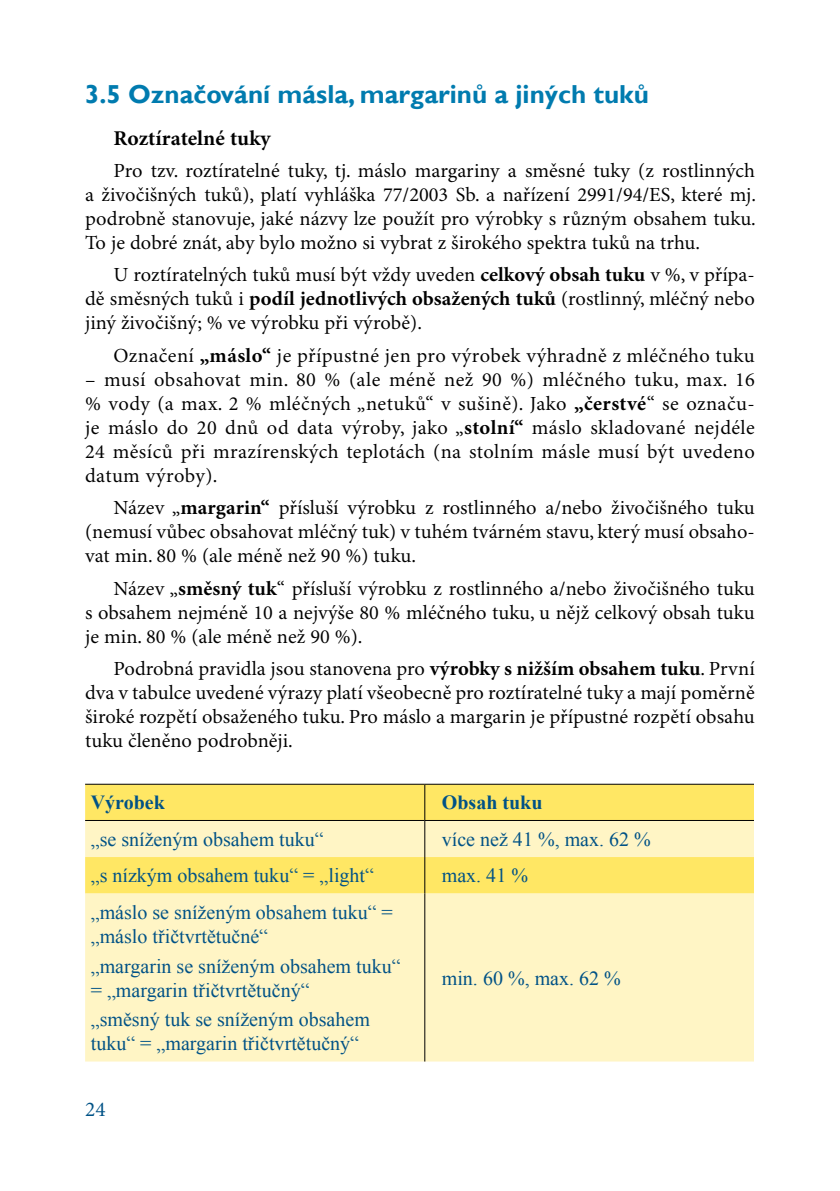
<style>
.page{position:relative;width:840px;height:1191px;background:#fff}
.page>*{position:absolute;margin:0;border:0;box-sizing:border-box;transform-origin:0 0}
.t1{font:700 26px "Gill Sans";color:#007baf}
.t2{font:700 21px "Minion Pro";color:#000}
.t3{font:21px "Minion Pro";color:#005286}
.t4{font:20px/24px "Minion Pro";color:#000;text-align:justify}
.t5{font:20px/24px "Times New Roman";color:#005286}
.t6{font:20px "Minion Pro";letter-spacing:.02em;color:#000}
.t7{font:700 20px "Times New Roman";color:#005286}
.s1{font-weight:700}
</style>
<div class="page">
<div style="left:85px;top:784px;width:668px;height:36px;background:#ffe764"></div>
<svg style="left:85px;top:821px;width:668px;height:240px;background:#fef2b6"></svg>
<hr style="left:424px;top:784px;width:1px;height:36px;background:#000">
<hr style="left:424px;top:821px;width:1px;height:36px;background:#000">
<hr style="left:424px;top:857px;width:1px;height:36px;background:#000">
<hr style="left:424px;top:893px;width:1px;height:168px;background:#000">
<hr style="left:85px;top:783px;width:339px;height:1px;background:#000">
<hr style="left:424px;top:783px;width:329px;height:1px;background:#000">
<hr style="left:85px;top:820px;width:339px;height:1px;background:#000">
<hr style="left:424px;top:820px;width:329px;height:1px;background:#000">
<h1 class="t1" style="left:85px;top:79px;width:565px">3.5 Označování másla, margarinů a jiných tuků</h1>
<p class="t2" style="left:113px;top:126px;width:158px">Roztíratelné tuky</p>
<p class="t4" style="left:85px;top:159px;width:672px;text-indent:28px">Pro tzv. roztíratelné tuky, tj. máslo margariny a směsné tuky (z rostlinných a živočišných tuků), platí vyhláška 77/2003 Sb. a nařízení 2991/94/ES, které mj. podrobně stanovuje, jaké názvy lze použít pro výrobky s různým obsahem tuku.<br>To je dobré znát, aby bylo možno si vybrat z širokého spektra tuků na trhu.</p>
<p class="t4" style="left:85px;top:263px;width:670px;text-indent:28px">U roztíratelných tuků musí být vždy uveden <span class="s1">celkový obsah tuku</span> v %, v přípa&shy;dě směsných tuků i <span class="s1">podíl jednotlivých obsažených tuků</span> (rostlinný, mléčný nebo jiný živočišný; % ve výrobku při výrobě).</p>
<p class="t6" style="left:113px;top:343px;width:642px">Označení <span class="s1">„máslo“</span> je přípustné jen pro výrobek výhradně z mléčného tuku</p>
<p class="t4" style="left:85px;top:368px;width:671px">– musí obsahovat min. 80 % (ale méně než 90 %) mléčného tuku, max. 16 % vody (a max. 2 % mléčných „netuků“ v sušině). Jako <span class="s1">„čerstvé</span>“ se označu&shy;je máslo do 20 dnů od data výroby, jako „<span class="s1">stolní“</span> máslo skladované nejdéle 24 měsíců při mrazírenských teplotách (na stolním másle musí být uvedeno datum výroby).</p>
<p class="t4" style="left:85px;top:496px;width:670px;text-indent:28px">Název „<span class="s1">margarin“</span> přísluší výrobku z rostlinného a/nebo živočišného tuku (nemusí vůbec obsahovat mléčný tuk) v tuhém tvárném stavu, který musí obsaho&shy;vat min. 80 % (ale méně než 90 %) tuku.</p>
<p class="t4" style="left:85px;top:577px;width:670px;text-indent:28px">Název „<span class="s1">směsný tuk</span>“ přísluší výrobku z rostlinného a/nebo živočišného tuku s obsahem nejméně 10 a nejvýše 80 % mléčného tuku, u nějž celkový obsah tuku je min. 80 % (ale méně než 90 %).</p>
<p class="t4" style="left:85px;top:657px;width:670px;text-indent:28px">Podrobná pravidla jsou stanovena pro <span class="s1">výrobky s nižším obsahem tuku</span>. První dva v tabulce uvedené výrazy platí všeobecně pro roztíratelné tuky a mají poměrně široké rozpětí obsaženého tuku. Pro máslo a margarin je přípustné rozpětí obsahu tuku členěno podrobněji.</p>
<p class="t7" style="left:91px;top:788px;width:76px">Výrobek</p>
<p class="t7" style="left:441px;top:788px;width:102px">Obsah tuku</p>
<p class="t5" style="left:91px;top:826px;width:234px">„se sníženým obsahem tuku“</p>
<p class="t5" style="left:441px;top:826px;width:210px">více než 41 %, max. 62 %</p>
<p class="t5" style="left:91px;top:863px;width:284px">„s nízkým obsahem tuku“ = „light“</p>
<p class="t5" style="left:441px;top:863px;width:88px">max. 41 %</p>
<p class="t5" style="left:91px;top:899px;width:303px">„máslo se sníženým obsahem tuku“ = „máslo třičtvrtětučné“</p>
<p class="t5" style="left:91px;top:953px;width:311px">„margarin se sníženým obsahem tuku“ = „margarin třičtvrtětučný“</p>
<p class="t5" style="left:91px;top:1007px;width:280px">„směsný tuk se sníženým obsahem tuku“ = „margarin třičtvrtětučný“</p>
<p class="t5" style="left:441px;top:965px;width:180px">min. 60 %, max. 62 %</p>
<p class="t3" style="left:85px;top:1096px;width:22px">24</p>
</div>
